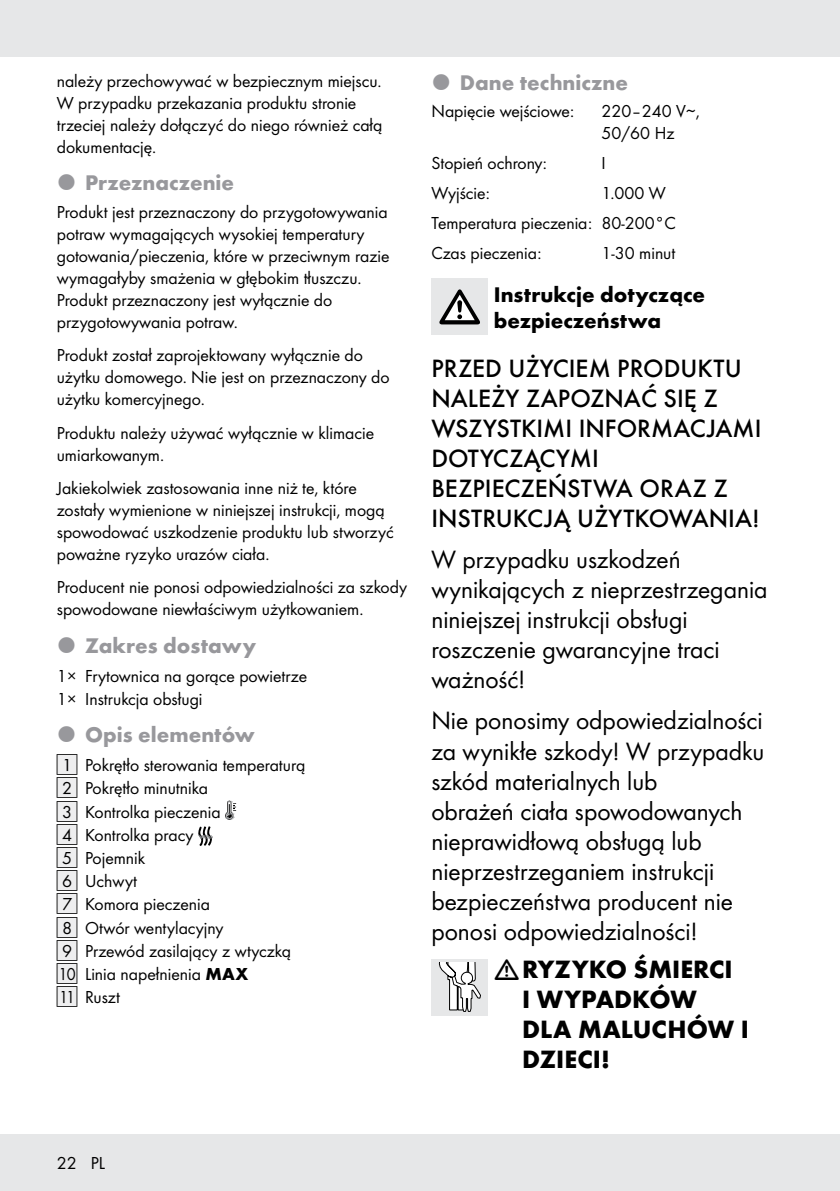
<style>
.page{position:relative;width:840px;height:1191px;background:#fff}
.page>*{position:absolute;margin:0;border:0;box-sizing:border-box;transform-origin:0 0}
.t1{font:26px/30px "Futura Boo";color:#000}
.t2{font:500 26px/30px "Futura";color:#000}
.t3{font:700 26px/30px "Futura";color:#000}
.t4{font:700 22px "Futura";color:#98989c}
.t5{font:700 22px/26px "Futura";color:#000}
.t6{font:18px/22px "Futura Boo";color:#000}
.s1{font-family:"IMP Lidl Num Box";font-size:15.8px;color:#eeeeef}
.s2{font-family:"IMP Lidl Num Box";font-size:15.8px}
.s3{font-family:"Futura";font-weight:700}
</style>
<div class="page">
<div style="left:0;top:1134px;width:839px;height:57px;background:#e6e7e8"></div>
<div style="left:0;top:0;width:839px;height:57px;background:#e6e7e8"></div>
<svg style="left:225px;top:800px;width:12px;height:20px"></svg>
<svg style="left:198px;top:826px;width:14px;height:20px"></svg>
<div style="left:431px;top:278px;width:57px;height:57px;background:#e6e7e8"></div>
<svg style="left:439px;top:289px;width:40px;height:35px"></svg>
<div style="left:431px;top:959px;width:57px;height:56px;background:#e6e7e8"></div>
<svg style="left:438px;top:962px;width:43px;height:50px"></svg>
<p class="t6" style="left:57px;top:69px;width:327px">należy przechowywać w bezpiecznym miejscu.<br>W przypadku przekazania produktu stronie trzeciej należy dołączyć do niego również całą dokumentację.</p>
<p class="t4" style="left:85px;top:167px;width:150px">Przeznaczenie</p>
<p class="t6" style="left:57px;top:200px;width:334px">Produkt jest przeznaczony do przygotowywania potraw wymagających wysokiej temperatury gotowania/pieczenia, które w przeciwnym razie wymagałyby smażenia w głębokim tłuszczu.<br>Produkt przeznaczony jest wyłącznie do przygotowywania potraw.</p>
<p class="t6" style="left:57px;top:343px;width:334px">Produkt został zaprojektowany wyłącznie do użytku domowego. Nie jest on przeznaczony do użytku komercyjnego.</p>
<p class="t6" style="left:57px;top:421px;width:319px">Produktu należy używać wyłącznie w klimacie umiarkowanym.</p>
<p class="t6" style="left:57px;top:476px;width:338px">Jakiekolwiek zastosowania inne niż te, które zostały wymienione w niniejszej instrukcji, mogą spowodować uszkodzenie produktu lub stworzyć poważne ryzyko urazów ciała.</p>
<p class="t6" style="left:57px;top:575px;width:351px">Producent nie ponosi odpowiedzialności za szkody spowodowane niewłaściwym użytkowaniem.</p>
<p class="t4" style="left:85px;top:629px;width:172px">Zakres dostawy</p>
<p class="t6" style="left:57px;top:663px;width:252px;line-height:23.2px">1× Frytownica na gorące powietrze<br>1× Instrukcja obsługi</p>
<p class="t4" style="left:85px;top:718px;width:171px">Opis elementów</p>
<p class="t6" style="left:57px;top:752px;width:250px;line-height:23.2px"><span class="s1">[</span><span class="s2">1]</span> Pokrętło sterowania temperaturą <span class="s1">[</span><span class="s2">2]</span> Pokrętło minutnika<br><span class="s1">[</span><span class="s2">3]</span> Kontrolka pieczenia<br><span class="s1">[</span><span class="s2">4]</span> Kontrolka pracy<br><span class="s1">[</span><span class="s2">5]</span> Pojemnik<br><span class="s1">[</span><span class="s2">6]</span> Uchwyt<br><span class="s1">[</span><span class="s2">7]</span> Komora pieczenia<br><span class="s1">[</span><span class="s2">8]</span> Otwór wentylacyjny<br><span class="s1">[</span><span class="s2">9]</span> Przewód zasilający z wtyczką <span class="s1">[</span><span class="s2">10]</span> Linia napełnienia <span class="s3">MAX<br></span><span class="s1">[</span><span class="s2">11]</span> Ruszt</p>
<p class="t4" style="left:459px;top:66px;width:170px">Dane techniczne</p>
<p class="t6" style="left:431px;top:99px;width:144px">Napięcie wejściowe:</p>
<p class="t6" style="left:601px;top:99px;width:100px">220–240 V∼,<br>50/60 Hz</p>
<p class="t6" style="left:431px;top:151px;width:117px">Stopień ochrony:</p>
<p class="t6" style="left:601px;top:151px;width:6px">I</p>
<p class="t6" style="left:431px;top:181px;width:60px">Wyjście:</p>
<p class="t6" style="left:431px;top:177px;width:246px;line-height:30.2px;text-indent:170px">1.000 W<br>Temperatura pieczenia: 80-200°C<br>Czas pieczenia:</p>
<p class="t6" style="left:601px;top:241px;width:75px">1-30 minut</p>
<p class="t5" style="left:493px;top:280px;width:213px">Instrukcje dotyczące bezpieczeństwa</p>
<h1 class="t2" style="left:431px;top:351px;width:331px">PRZED UŻYCIEM PRODUKTU<br>NALEŻY ZAPOZNAĆ SIĘ Z<br>WSZYSTKIMI INFORMACJAMI<br>DOTYCZĄCYMI<br>BEZPIECZEŃSTWA ORAZ Z<br>INSTRUKCJĄ UŻYTKOWANIA!</h1>
<h1 class="t1" style="left:431px;top:543px;width:337px">W przypadku uszkodzeń wynikających z nieprzestrzegania niniejszej instrukcji obsługi roszczenie gwarancyjne traci ważność!</h1>
<p class="t1" style="left:431px;top:704px;width:334px">Nie ponosimy odpowiedzialności za wynikłe szkody! W przypadku szkód materialnych lub<br>obrażeń ciała spowodowanych nieprawidłową obsługą lub nieprzestrzeganiem instrukcji bezpieczeństwa producent nie ponosi odpowiedzialności!</p>
<h1 class="t3" style="left:522px;top:952px;width:228px">RYZYKO ŚMIERCI<br>I WYPADKÓW<br>DLA MALUCHÓW I<br>DZIECI!</h1>
<p class="t6" style="left:57px;top:1151px;width:50px">22 PL</p>
</div>
